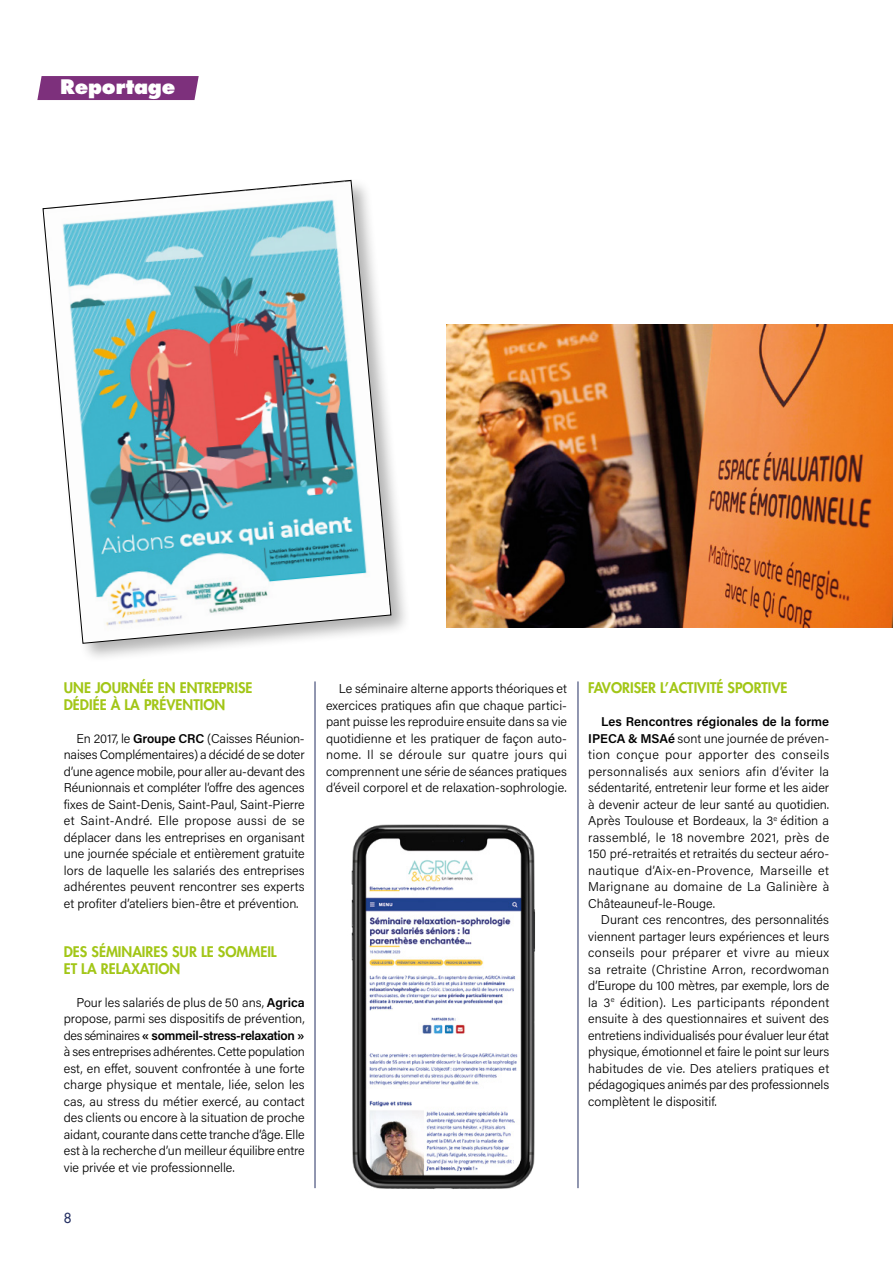
<style>
.page{position:relative;width:893px;height:1263px;background:#fff}
.page>*{position:absolute;margin:0;border:0;box-sizing:border-box;transform-origin:0 0}
.t1{font:800 19.5px "Futura Std";letter-spacing:-.01em;color:#fff}
.t2{font:800 14.25px/16.5px "Futura Std";color:#a2c617}
.t3{font:500 13.5px "Futura Std";color:#242f62}
.t4{font:300 12.75px/16.5px "Acumin Pro";color:#000;text-align:justify}
.s1{font-weight:600}
</style>
<div class="page">
<div style="left:39px;top:76px;width:158px;height:24px;background:#7d307c"></div>
<hr style="left:315px;top:681px;width:1px;height:507px;background:#242f62">
<hr style="left:578px;top:681px;width:1px;height:507px;background:#242f62">
<img style="left:351px;top:824px;width:184px;height:365px">
<img style="left:446px;top:325px;width:447px;height:302px">
<div style="left:40px;top:177px;width:371px;height:486px;background:#000;opacity:.3"></div>
<svg style="left:43px;top:180px;width:348px;height:464px"></svg>
<h1 class="t1" style="left:60px;top:75px;width:117px">Reportage</h1>
<p class="t2" style="left:64px;top:679px;width:190px">UNE JOURNÉE EN ENTREPRISE<br>DÉDIÉE À LA PRÉVENTION</p>
<p class="t4" style="left:64px;top:729px;width:243px;text-indent:13px">En 2017, le <span class="s1">Groupe CRC</span> (Caisses Réunion&shy;naises Complémentaires) a décidé de se doter d’une agence mobile, pour aller au-devant des Réunionnais et compléter l’offre des agences fixes de Saint-Denis, Saint-Paul, Saint-Pierre et Saint-André. Elle propose aussi de se déplacer dans les entreprises en organisant une journée spéciale et entièrement gratuite lors de laquelle les salariés des entreprises adhérentes peuvent rencontrer ses experts et profiter d’ateliers bien-être et prévention.</p>
<p class="t2" style="left:64px;top:943px;width:214px">DES SÉMINAIRES SUR LE SOMMEIL<br>ET LA RELAXATION</p>
<p class="t4" style="left:64px;top:993px;width:243px;text-indent:13px">Pour les salariés de plus de 50 ans, <span class="s1">Agrica </span>propose, parmi ses dispositifs de prévention, des séminaires <span class="s1">« sommeil-stress-relaxation » </span>à ses entreprises adhérentes. Cette population est, en effet, souvent confrontée à une forte charge physique et mentale, liée, selon les cas, au stress du métier exercé, au contact des clients ou encore à la situation de proche aidant, courante dans cette tranche d’âge. Elle est à la recherche d’un meilleur équilibre entre vie privée et vie professionnelle.</p>
<p class="t3" style="left:64px;top:1210px;width:9px">8</p>
<p class="t4" style="left:326px;top:680px;width:243px;text-indent:13px">Le séminaire alterne apports théoriques et exercices pratiques afin que chaque partici&shy;pant puisse les reproduire ensuite dans sa vie quotidienne et les pratiquer de façon auto&shy;nome. Il se déroule sur quatre jours qui comprennent une série de séances pratiques d’éveil corporel et de relaxation-sophrologie.</p>
<p class="t2" style="left:588px;top:679px;width:201px">FAVORISER L’ACTIVITÉ SPORTIVE</p>
<p class="t4" style="left:588px;top:713px;width:243px;text-indent:13px"><span class="s1">Les Rencontres régionales de la forme IPECA &amp; MSAé</span> sont une journée de préven&shy;tion conçue pour apporter des conseils personnalisés aux seniors afin d’éviter la sédentarité, entretenir leur forme et les aider à devenir acteur de leur santé au quotidien.<br>Après Toulouse et Bordeaux, la 3<sup>e</sup> édition a rassemblé, le 18 novembre 2021, près de 150 pré‐retraités et retraités du secteur aéro&shy;nautique d’Aix‐en‐Provence, Marseille et Marignane au domaine de La Galinière à Châteauneuf‐le‐Rouge.</p>
<p class="t4" style="left:588px;top:911px;width:243px;text-indent:13px">Durant ces rencontres, des personnalités viennent partager leurs expériences et leurs conseils pour préparer et vivre au mieux sa retraite (Christine Arron, recordwoman d’Europe du 100 mètres, par exemple, lors de la 3<sup>e</sup> édition). Les participants répondent ensuite à des questionnaires et suivent des entretiens individualisés pour évaluer leur état physique, émotionnel et faire le point sur leurs habitudes de vie. Des ateliers pratiques et pédagogiques animés par des professionnels complètent le dispositif.</p>
</div>
